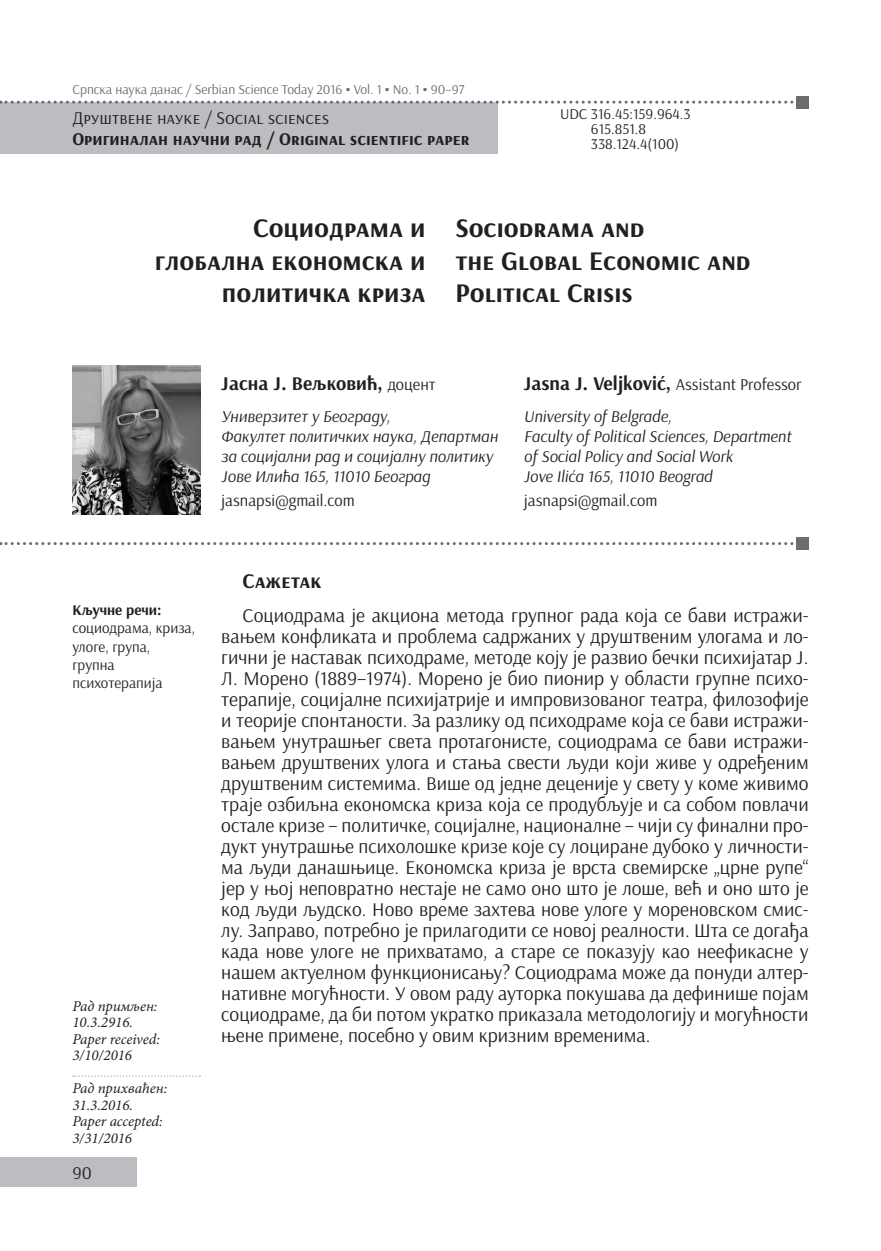
<style>
.page{position:relative;width:881px;height:1251px;background:#fff}
.page>*{position:absolute;margin:0;border:0;box-sizing:border-box;transform-origin:0 0}
.t1{font:700 27px/32.4px "Arsenal";color:#231f20;text-align:right}
.t2{font:700 21px "Arsenal";color:#231f20}
.t3{font:19.5px/21px "Arsenal";color:#231f20;text-align:justify}
.t4{font:700 19.5px "Arsenal";color:#231f20}
.t5{font:700 18px "Arsenal";color:#231f20}
.t6{font:18px "Arsenal";color:#231f20}
.t7{font:italic 16.5px/19.8px "Arsenal";color:#231f20}
.t8{font:16.5px "Arsenal";color:#231f20}
.t9{font:15px/18px "Arsenal";color:#231f20}
.t10{font:italic 15px/16.5px "Minion Pro";color:#231f20}
.t11{font:700 15px "Arsenal";color:#231f20}
.t12{font:13.5px "Arsenal";color:#6c6d70}
.s1{font-family:"Times New Roman"}
.s2{font-weight:400;font-size:16.5px}
.s3{font-weight:700;font-style:normal;font-size:19.5px}
.s4{font-style:normal}
</style>
<div class="page">
<div style="left:0;top:1157px;width:136px;height:29px;background:#bcbdc0"></div>
<img style="left:72px;top:366px;width:128px;height:148px">
<svg style="left:0;top:542px;width:794px;height:3px"></svg>
<div style="left:796px;top:537px;width:12px;height:12px;background:#6c6d70"></div>
<div style="left:0;top:102px;width:497px;height:51px;background:#bcbdc0"></div>
<svg style="left:0;top:101px;width:794px;height:3px"></svg>
<div style="left:796px;top:96px;width:12px;height:12px;background:#6c6d70"></div>
<svg style="left:73px;top:1075px;width:127px;height:1px"></svg>
<p class="t12" style="left:72px;top:81px;width:393px">Српска наука данас / Serbian Science Today 2016 <span class="s1">▪</span> Vol. 1 <span class="s1">▪</span> No. 1 <span class="s1">▪</span> 90–97</p>
<p class="t6" style="left:72px;top:106px;width:258px">Друштвене науке / Social sciences</p>
<p class="t5" style="left:72px;top:128px;width:398px">Оригиналан научни рад / Original scientific paper</p>
<p class="t9" style="left:590px;top:106px;width:101px;line-height:15px;text-indent:-31px">UDC 316.45:159.964.3<br>615.851.8<br>338.124.4(100)</p>
<h1 class="t1" style="left:155px;top:213px;width:272px">Социодрама и глобална економска и политичка криза</h1>
<h1 class="t1" style="left:455px;top:213px;width:296px;text-align:left">Sociodrama and<br>the Global Economic and<br>Political Crisis</h1>
<p class="t11" style="left:72px;top:601px;width:91px">Кључне речи:</p>
<p class="t9" style="left:72px;top:619px;width:124px">социодрама, криза, улоге, група, групна психотерапија</p>
<p class="t10" style="left:72px;top:997px;width:89px">Рад примљен:<br>10.3.2916.<br>Paper received:<br>3/10/2016</p>
<p class="t10" style="left:72px;top:1080px;width:96px">Рад прихваћен:<br>31.3.2016.<br>Paper accepted:<br>3/31/2016</p>
<p class="t6" style="left:72px;top:1161px;width:21px">90</p>
<p class="t4" style="left:221px;top:371px;width:216px">Јасна Ј. Вељковић, <span class="s2">доцент</span></p>
<p class="t7" style="left:221px;top:407px;width:278px">Универзитет у Београду,<br>Факултет политичких наука, Департман за социјални рад и социјалну политику<br>Јове Илића 165, 11010 Београд</p>
<p class="t8" style="left:221px;top:490px;width:135px">jasnapsi@gmail.com</p>
<p class="t7" style="left:523px;top:368px;width:279px;line-height:32.5px"><span class="s3">Jasna J. Veljković,</span> <span class="s4">Assistant Professor<br></span>University of Belgrade,</p>
<p class="t7" style="left:523px;top:426px;width:269px">Faculty of Political Sciences, Department of Social Policy and Social Work<br>Jove Ilića 165, 11010 Beograd</p>
<p class="t8" style="left:523px;top:490px;width:135px">jasnapsi@gmail.com</p>
<p class="t2" style="left:242px;top:568px;width:80px">Сажетак</p>
<p class="t3" style="left:221px;top:604px;width:588px;text-indent:21px">Социодрама је акциона метода групног рада која се бави истражи&shy;вањем конфликата и проблема садржаних у друштвеним улогама и ло&shy;гични је наставак психодраме, методе коју је развио бечки психијатар Ј.<br>Л. Морено (1889–1974). Морено је био пионир у области групне психо&shy;терапије, социјалне психијатрије и импровизованог театра, филозофије и теорије спонтаности. За разлику од психодраме која се бави истражи&shy;вањем унутрашњег света протагонисте, социодрама се бави истражи&shy;вањем друштвених улога и стања свести људи који живе у одређеним друштвеним системима. Више од једне деценије у свету у коме живимо траје озбиљна економска криза која се продубљује и са собом повлачи остале кризе – политичке, социјалне, националне – чији су финални про&shy;дукт унутрашње психолошке кризе које су лоциране дубоко у личности&shy;ма људи данашњице. Економска криза је врста свемирске „црне рупе“ јер у њој неповрaтно нестаје не само оно што је лоше, већ и оно што је код људи људско. Ново време захтева нове улоге у мореновском смис&shy;лу. Заправо, потребно је прилагодити се новој реалности. Шта се догађа када нове улоге не прихватамо, а старе се показују као неефикасне у нашем актуелном функционисању? Социодрама може да понуди алтер&shy;нативне могућности. У овом раду ауторка покушава да дефинише појам социодраме, да би потом укратко приказала методологију и могућности њене примене, посебно у овим кризним временима.</p>
</div>
